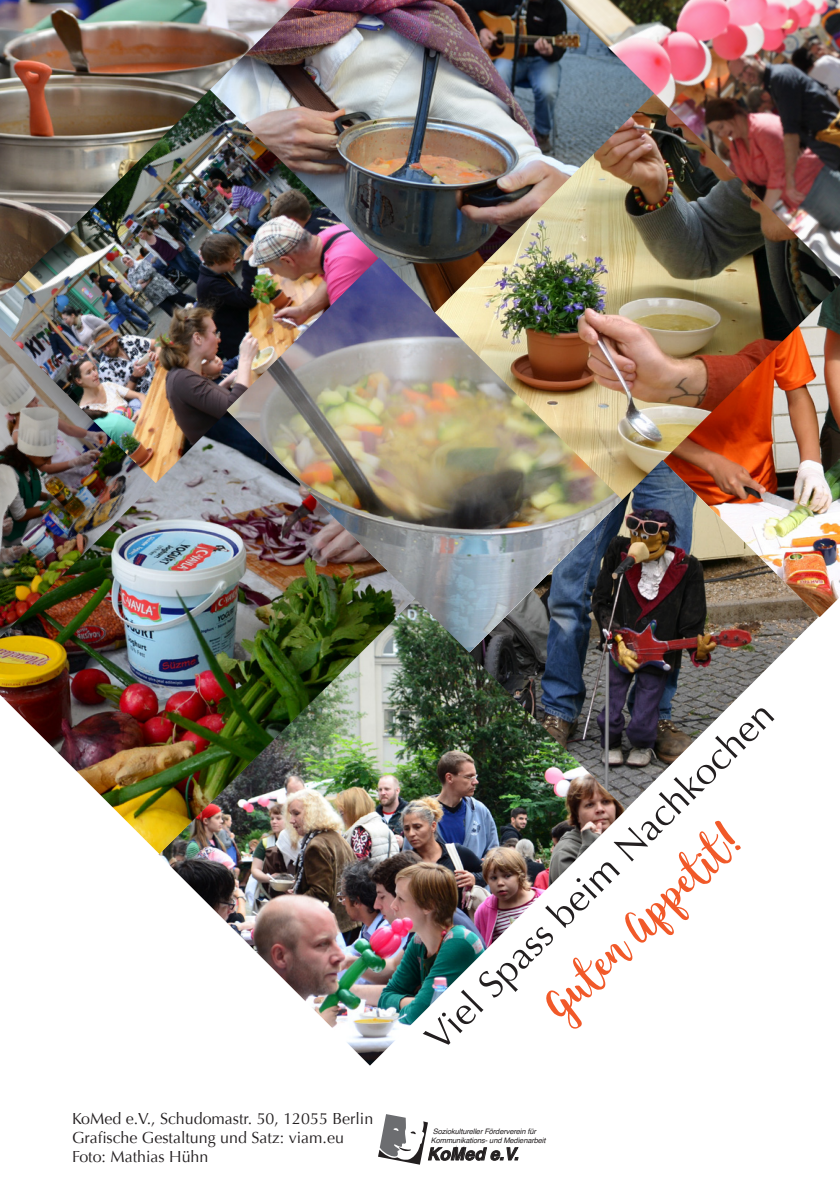
<style>
.page{position:relative;width:840px;height:1191px;background:#fff}
.page>*{position:absolute;margin:0;border:0;box-sizing:border-box;transform-origin:0 0}
.t1{font:38px/64px "Optima";color:#231f20;text-align:center}
.t2{font:italic 700 17.2px "Helvetica";letter-spacing:.01em;color:#231f20}
.t3{font:16px/19.2px "Optima";color:#231f20}
.t4{font:italic 7.6px/9px "Helvetica";letter-spacing:-.015em;color:#231f20}
.s1{font-family:"King Basil Lite";color:#f15929}
</style>
<div class="page">
<img style="left:621px;top:279px;width:218px;height:181px">
<img style="left:662px;top:284px;width:177px;height:333px">
<img style="left:158px;top:652px;width:468px;height:413px">
<img style="left:469px;top:460px;width:349px;height:349px">
<img style="left:0;top:483px;width:415px;height:371px">
<img style="left:0;top:299px;width:226px;height:184px">
<img style="left:206px;top:0;width:450px;height:313px">
<img style="left:0;top:0;width:299px;height:299px">
<img style="left:560px;top:0;width:279px;height:279px">
<img style="left:226px;top:257px;width:395px;height:395px">
<svg style="left:378px;top:1114px;width:140px;height:50px"></svg>
<p class="t3" style="left:72px;top:1109px;width:302px">KoMed e.V., Schudomastr. 50, 12055 Berlin<br>Grafische Gestaltung und Satz: viam.eu</p>
<p class="t3" style="left:72px;top:1147px;width:138px">Foto: Mathias Hühn</p>
<p class="t1" style="left:409px;top:1021px;width:476px;rotate:-45deg">Viel Spass beim Nachkochen<br><span class="s1">Guten Appetit!</span></p>
<p class="t4" style="left:430px;top:1126px;width:116px">Soziokultureller Förderverein für<br>Kommunikations- und Medienarbeit</p>
<p class="t2" style="left:427px;top:1139px;width:93px">KoMed e.V.</p>
</div>
